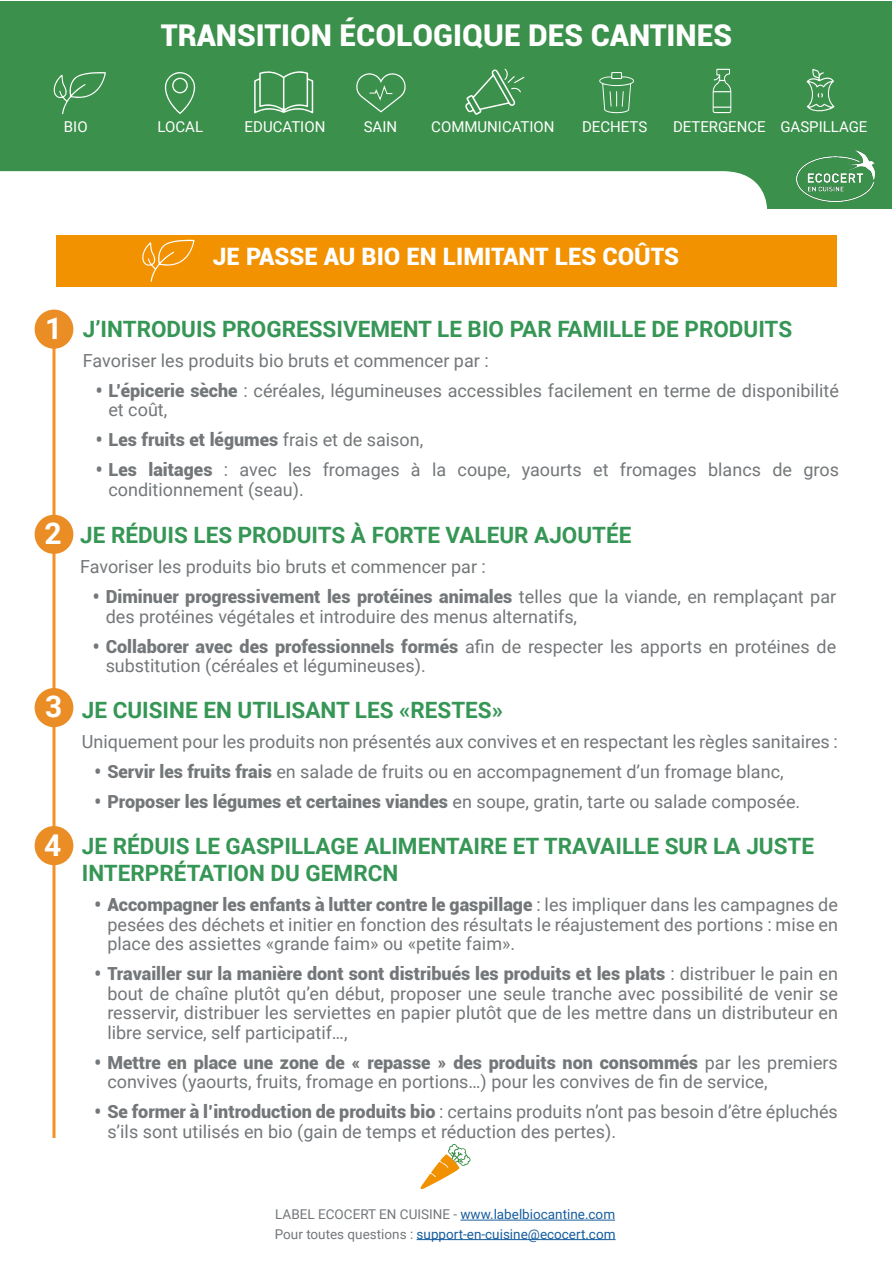
<style>
.page{position:relative;width:893px;height:1263px;background:#fff}
.page>*{position:absolute;margin:0;border:0;box-sizing:border-box;transform-origin:0 0}
.t1{font:900 30px "Roboto";color:#fff}
.t2{font:700 30px "Roboto";color:#fff}
.t3{font:900 24px "Roboto";color:#fff}
.t4{font:700 22.5px/27px "Roboto";color:#369655}
.t5{font:18px/19.5px "Roboto";color:#737779}
.t6{font:900 18px "Roboto";color:#737779}
.t7{font:15px "Roboto";color:#fff}
.t8{font:13.5px "Roboto";color:#175d9e}
.s1{font-weight:900}
.s2{font-weight:400}
.s3{color:#737779}
</style>
<div class="page">
<div style="left:1px;top:1px;width:891px;height:207px;background:#3b904b"></div>
<svg style="left:0;top:170px;width:768px;height:163px"></svg>
<svg style="left:53px;top:72px;width:53px;height:42px"></svg>
<svg style="left:165px;top:72px;width:30px;height:42px"></svg>
<svg style="left:254px;top:71px;width:59px;height:43px"></svg>
<svg style="left:356px;top:73px;width:50px;height:39px"></svg>
<svg style="left:599px;top:72px;width:35px;height:41px"></svg>
<svg style="left:713px;top:69px;width:18px;height:44px"></svg>
<svg style="left:806px;top:69px;width:28px;height:42px"></svg>
<img style="left:797px;top:150px;width:77px;height:51px">
<div style="left:56px;top:235px;width:780px;height:52px;background:#f29200"></div>
<svg style="left:142px;top:240px;width:53px;height:42px"></svg>
<svg style="left:52px;top:349px;width:4px;height:789px"></svg>
<div style="left:35px;top:310px;width:38px;height:39px;background:#ea8d25;border-radius:50%"></div>
<div style="left:35px;top:515px;width:38px;height:39px;background:#ea8d25;border-radius:50%"></div>
<div style="left:35px;top:688px;width:38px;height:39px;background:#ea8d25;border-radius:50%"></div>
<div style="left:35px;top:826px;width:38px;height:39px;background:#ea8d25;border-radius:50%"></div>
<hr style="left:460px;top:1220px;width:155px;height:1px;background:#175d9e">
<hr style="left:417px;top:1239px;width:199px;height:1px;background:#175d9e">
<svg style="left:465px;top:69px;width:59px;height:46px"></svg>
<svg style="left:421px;top:1144px;width:50px;height:45px"></svg>
<p class="t1" style="left:161px;top:15px;width:573px">TRANSITION ÉCOLOGIQUE DES CANTINES</p>
<p class="t7" style="left:64px;top:116px;width:25px">BIO</p>
<p class="t7" style="left:158px;top:116px;width:47px">LOCAL</p>
<p class="t7" style="left:245px;top:116px;width:82px">EDUCATION</p>
<p class="t7" style="left:364px;top:116px;width:35px">SAIN</p>
<p class="t7" style="left:431px;top:116px;width:125px">COMMUNICATION</p>
<p class="t7" style="left:582px;top:116px;width:67px">DECHETS</p>
<p class="t7" style="left:673px;top:116px;width:94px">DETERGENCE</p>
<p class="t7" style="left:780px;top:116px;width:89px">GASPILLAGE</p>
<p class="t3" style="left:213px;top:239px;width:467px">JE PASSE AU BIO EN LIMITANT LES COÛTS</p>
<p class="t2" style="left:45px;top:307px;width:19px">1</p>
<p class="t2" style="left:45px;top:512px;width:19px">2</p>
<p class="t2" style="left:45px;top:686px;width:19px">3</p>
<p class="t2" style="left:44px;top:824px;width:19px">4</p>
<p class="t4" style="left:83px;top:315px;width:711px">J’INTRODUIS PROGRESSIVEMENT LE BIO PAR FAMILLE DE PRODUITS</p>
<p class="t5" style="left:83px;top:350px;width:407px">Favoriser les produits bio bruts et commencer par :</p>
<p class="t5" style="left:108px;top:380px;width:732px;text-indent:-13px"><span class="s1">• L’épicerie sèche</span> : céréales, légumineuses accessibles facilement en terme de disponibilité et coût,</p>
<p class="t6" style="left:96px;top:427px;width:329px">• Les fruits et légumes <span class="s2">frais et de saison,</span></p>
<p class="t5" style="left:108px;top:460px;width:732px;text-indent:-13px"><span class="s1">• Les laitages</span> : avec les fromages à la coupe, yaourts et fromages blancs de gros conditionnement (seau).</p>
<p class="t4" style="left:80px;top:521px;width:553px">JE RÉDUIS LES PRODUITS À FORTE VALEUR AJOUTÉE</p>
<p class="t5" style="left:80px;top:557px;width:407px">Favoriser les produits bio bruts et commencer par :</p>
<p class="t5" style="left:106px;top:587px;width:732px;text-indent:-13px"><span class="s1">• Diminuer progressivement les protéines animales</span> telles que la viande, en remplaçant par des protéines végétales et introduire des menus alternatifs,</p>
<p class="t5" style="left:106px;top:636px;width:732px;text-indent:-13px"><span class="s1">• Collaborer avec des professionnels formés</span> afin de respecter les apports en protéines de substitution (céréales et légumineuses).</p>
<p class="t4" style="left:82px;top:696px;width:423px">JE CUISINE EN UTILISANT LES «RESTES»</p>
<p class="t5" style="left:82px;top:731px;width:757px">Uniquement pour les produits non présentés aux convives et en respectant les règles sanitaires :</p>
<p class="t5" style="left:95px;top:761px;width:690px"><span class="s1">• Servir les fruits frais</span> en salade de fruits ou en accompagnement d’un fromage blanc,</p>
<p class="t6" style="left:95px;top:789px;width:707px">• Proposer les légumes et certaines viandes <span class="s2">en soupe, gratin, tarte ou salade composée.</span></p>
<p class="t4" style="left:82px;top:832px;width:734px">JE RÉDUIS LE GASPILLAGE ALIMENTAIRE ET TRAVAILLE SUR LA JUSTE<br>INTERPRÉTATION DU GEMRCN</p>
<p class="t5" style="left:107px;top:894px;width:732px;text-align:justify;text-indent:-13px"><span class="s1">• Accompagner les enfants à lutter contre le gaspillage</span> : les impliquer dans les campagnes de pesées des déchets et initier en fonction des résultats le réajustement des portions : mise en place des assiettes «grande faim» ou «petite faim».</p>
<p class="t5" style="left:107px;top:963px;width:732px;text-align:justify;text-indent:-13px"><span class="s1">• Travailler sur la manière dont sont distribués les produits et les plats</span> : distribuer le pain en bout de chaîne plutôt qu’en début, proposer une seule tranche avec possibilité de venir se resservir, distribuer les serviettes en papier plutôt que de les mettre dans un distributeur en libre service, self participatif…,</p>
<p class="t5" style="left:107px;top:1052px;width:732px;text-indent:-13px"><span class="s1">• Mettre en place une zone de « repasse » des produits non consommés</span> par les premiers convives (yaourts, fruits, fromage en portions…) pour les convives de fin de service,</p>
<p class="t5" style="left:107px;top:1101px;width:732px;text-indent:-13px"><span class="s1">• Se former à l’introduction de produits bio</span> : certains produits n’ont pas besoin d’être épluchés s’ils sont utilisés en bio (gain de temps et réduction des pertes).</p>
<p class="t8" style="left:275px;top:1205px;width:341px"><span class="s3">LABEL ECOCERT EN CUISINE -</span> www.labelbiocantine.com</p>
<p class="t8" style="left:275px;top:1224px;width:342px"><span class="s3">Pour toutes questions :</span> support-en-cuisine@ecocert.com</p>
</div>
